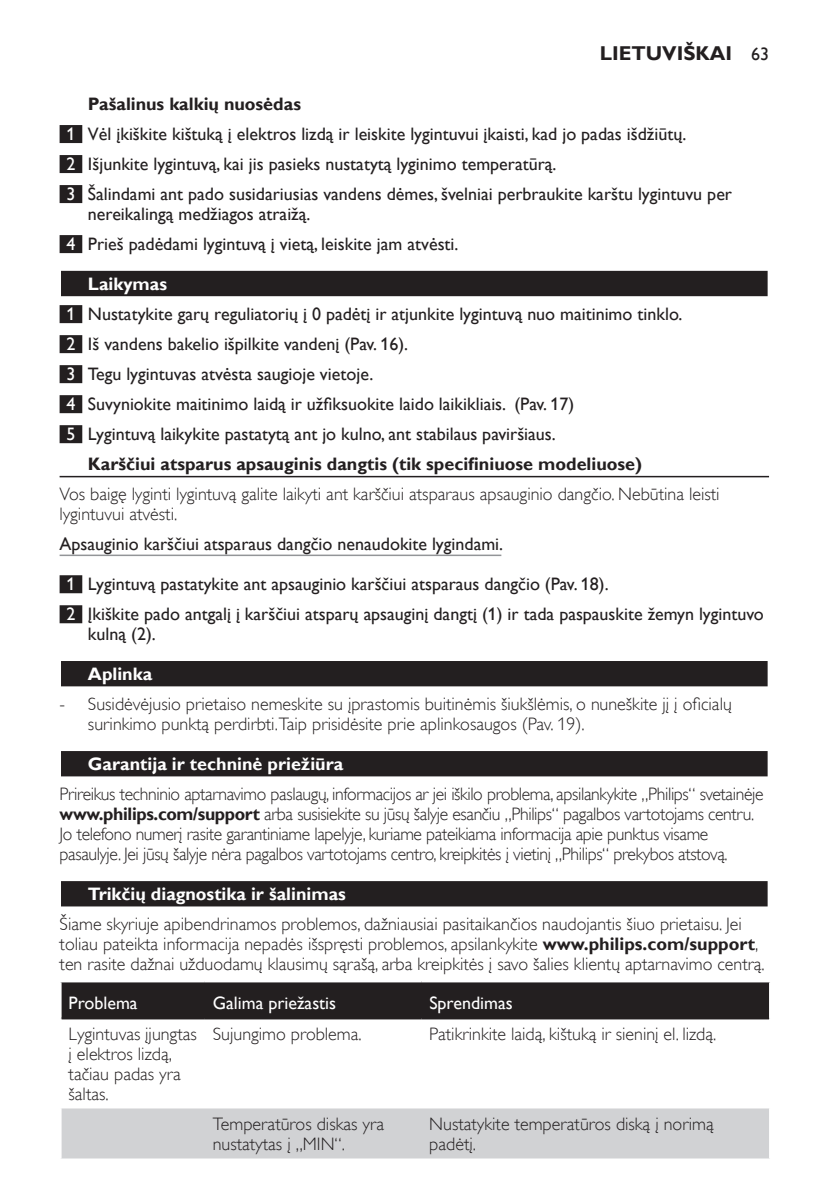
<style>
.page{position:relative;width:840px;height:1191px;background:#fff}
.page>*{position:absolute;margin:0;border:0;box-sizing:border-box;transform-origin:0 0}
.t1{font:700 20px "Gill Sans Alt One WGL";color:#231f20}
.t2{font:18px/30px "Gill Sans Alt One WGL";color:#231f20}
.t3{font:18px/20px "Gill Sans Alt One WGL Light";color:#231f20}
.t4{font:18px/20px "Gill Sans Alt One WGL Light";letter-spacing:-.02em;color:#231f20}
.t5{font:700 18px "Gill Sans Alt One WGL";color:#fff}
.t6{font:700 18px "Gill Sans Alt One WGL";color:#231f20}
.t7{font:18px "Gill Sans Alt One WGL";color:#fff}
.s1{font-weight:400;font-size:18px}
.s2{font-weight:700}
.s3{color:#fff}
.s4{font-family:"Gill Sans Alt One WGL";font-weight:700}
</style>
<div class="page">
<div style="left:60px;top:125px;width:22px;height:18px;background:#231f20"></div>
<div style="left:60px;top:155px;width:22px;height:18px;background:#231f20"></div>
<div style="left:60px;top:185px;width:22px;height:18px;background:#231f20"></div>
<div style="left:60px;top:235px;width:22px;height:18px;background:#231f20"></div>
<div style="left:60px;top:270px;width:708px;height:28px;background:#d3d2d2"></div>
<div style="left:61px;top:271px;width:706px;height:25px;background:#231f20"></div>
<div style="left:60px;top:305px;width:22px;height:18px;background:#231f20"></div>
<div style="left:60px;top:335px;width:22px;height:18px;background:#231f20"></div>
<div style="left:60px;top:365px;width:22px;height:18px;background:#231f20"></div>
<div style="left:60px;top:395px;width:22px;height:18px;background:#231f20"></div>
<div style="left:60px;top:425px;width:22px;height:18px;background:#231f20"></div>
<hr style="left:60px;top:476px;width:708px;height:1px;background:#231f20">
<hr style="left:60px;top:554px;width:441px;height:2px;background:#939598">
<div style="left:60px;top:575px;width:22px;height:18px;background:#231f20"></div>
<div style="left:60px;top:605px;width:22px;height:18px;background:#231f20"></div>
<div style="left:60px;top:660px;width:708px;height:28px;background:#adabab"></div>
<div style="left:61px;top:661px;width:706px;height:25px;background:#231f20"></div>
<div style="left:60px;top:750px;width:708px;height:28px;background:#a4a2a3"></div>
<div style="left:61px;top:751px;width:706px;height:25px;background:#231f20"></div>
<div style="left:60px;top:880px;width:708px;height:28px;background:#979596"></div>
<div style="left:61px;top:881px;width:706px;height:25px;background:#231f20"></div>
<div style="left:62px;top:982px;width:706px;height:35px;background:#231f20"></div>
<div style="left:62px;top:1108px;width:706px;height:50px;background:#d1d2d4"></div>
<hr style="left:62px;top:1017px;width:143px;height:2px;background:#231f20">
<hr style="left:205px;top:1017px;width:216px;height:2px;background:#231f20">
<hr style="left:421px;top:1017px;width:347px;height:2px;background:#231f20">
<p class="t1" style="left:599px;top:40px;width:171px">Lietuviškai <span class="s1">63</span></p>
<p class="t2" style="left:66px;top:89px;width:666px;text-indent:22px"><span class="s2">Pašalinus kalkių nuosėdas<br></span><span class="s3">1</span> Vėl įkiškite kištuką į elektros lizdą ir leiskite lygintuvui įkaisti, kad jo padas išdžiūtų.<br><span class="s3">2</span> Išjunkite lygintuvą, kai jis pasieks nustatytą lyginimo temperatūrą.<br><span class="s3">3</span> Šalindami ant pado susidariusias vandens dėmes, švelniai perbraukite karštu lygintuvu per</p>
<p class="t2" style="left:66px;top:199px;width:393px;text-indent:21px">nereikalingą medžiagos atraižą.<br><span class="s3">4</span> Prieš padėdami lygintuvą į vietą, leiskite jam atvėsti.</p>
<p class="t5" style="left:88px;top:272px;width:81px">Laikymas</p>
<p class="t2" style="left:66px;top:299px;width:617px"><span class="s3">1</span> Nustatykite garų reguliatorių į 0 padėtį ir atjunkite lygintuvą nuo maitinimo tinklo.</p>
<p class="t2" style="left:66px;top:329px;width:343px"><span class="s3">2</span> Iš vandens bakelio išpilkite vandenį (Pav. 16).</p>
<p class="t2" style="left:66px;top:359px;width:308px"><span class="s3">3</span> Tegu lygintuvas atvėsta saugioje vietoje.</p>
<p class="t2" style="left:66px;top:389px;width:509px"><span class="s3">4</span> Suvyniokite maitinimo laidą ir užfiksuokite laido laikikliais. (Pav. 17)</p>
<p class="t2" style="left:66px;top:419px;width:490px"><span class="s3">5</span> Lygintuvą laikykite pastatytą ant jo kulno, ant stabilaus paviršiaus.</p>
<p class="t6" style="left:88px;top:452px;width:555px">Karščiui atsparus apsauginis dangtis (tik specifiniuose modeliuose)</p>
<p class="t3" style="left:60px;top:484px;width:661px">Vos baigę lyginti lygintuvą galite laikyti ant karščiui atsparaus apsauginio dangčio. Nebūtina leisti lygintuvui atvėsti.</p>
<p class="t2" style="left:60px;top:529px;width:445px">Apsauginio karščiui atsparaus dangčio nenaudokite lygindami.</p>
<p class="t2" style="left:66px;top:569px;width:698px"><span class="s3">1</span> Lygintuvą pastatykite ant apsauginio karščiui atsparaus dangčio (Pav. 18).<br><span class="s3">2</span> Įkiškite pado antgalį į karščiui atsparų apsauginį dangtį (1) ir tada paspauskite žemyn lygintuvo</p>
<p class="t2" style="left:88px;top:619px;width:69px">kulną (2).</p>
<p class="t5" style="left:88px;top:662px;width:66px">Aplinka</p>
<p class="t3" style="left:88px;top:694px;width:645px;text-indent:-28px">- Susidėvėjusio prietaiso nemeskite su įprastomis buitinėmis šiukšlėmis, o nuneškite jį į oficialų surinkimo punktą perdirbti.Taip prisidėsite prie aplinkosaugos (Pav. 19).</p>
<p class="t5" style="left:88px;top:752px;width:257px">Garantija ir techninė priežiūra</p>
<p class="t4" style="left:60px;top:784px;width:705px">Prireikus techninio aptarnavimo paslaugų, informacijos ar jei iškilo problema, apsilankykite „Philips“ svetainėje <span class="s4">www.philips.com/support</span> arba susisiekite su jūsų šalyje esančiu „Philips“ pagalbos vartotojams centru.<br>Jo telefono numerį rasite garantiniame lapelyje, kuriame pateikiama informacija apie punktus visame pasaulyje. Jei jūsų šalyje nėra pagalbos vartotojams centro, kreipkitės į vietinį „Philips“ prekybos atstovą.</p>
<p class="t5" style="left:88px;top:882px;width:259px">Trikčių diagnostika ir šalinimas</p>
<p class="t3" style="left:60px;top:914px;width:706px">Šiame skyriuje apibendrinamos problemos, dažniausiai pasitaikančios naudojantis šiuo prietaisu. Jei toliau pateikta informacija nepadės išspręsti problemos, apsilankykite <span class="s4">www.philips.com/support</span>, ten rasite dažnai užduodamų klausimų sąrašą, arba kreipkitės į savo šalies klientų aptarnavimo centrą.</p>
<p class="t7" style="left:69px;top:991px;width:70px">Problema</p>
<p class="t7" style="left:213px;top:991px;width:125px">Galima priežastis</p>
<p class="t7" style="left:429px;top:991px;width:85px">Sprendimas</p>
<p class="t3" style="left:69px;top:1024px;width:130px">Lygintuvas įjungtas į elektros lizdą, tačiau padas yra šaltas.</p>
<p class="t3" style="left:213px;top:1024px;width:150px">Sujungimo problema.</p>
<p class="t3" style="left:429px;top:1024px;width:288px">Patikrinkite laidą, kištuką ir sieninį el. lizdą.</p>
<p class="t3" style="left:213px;top:1114px;width:173px">Temperatūros diskas yra nustatytas į „MIN“.</p>
<p class="t3" style="left:429px;top:1114px;width:286px">Nustatykite temperatūros diską į norimą padėtį.</p>
</div>
